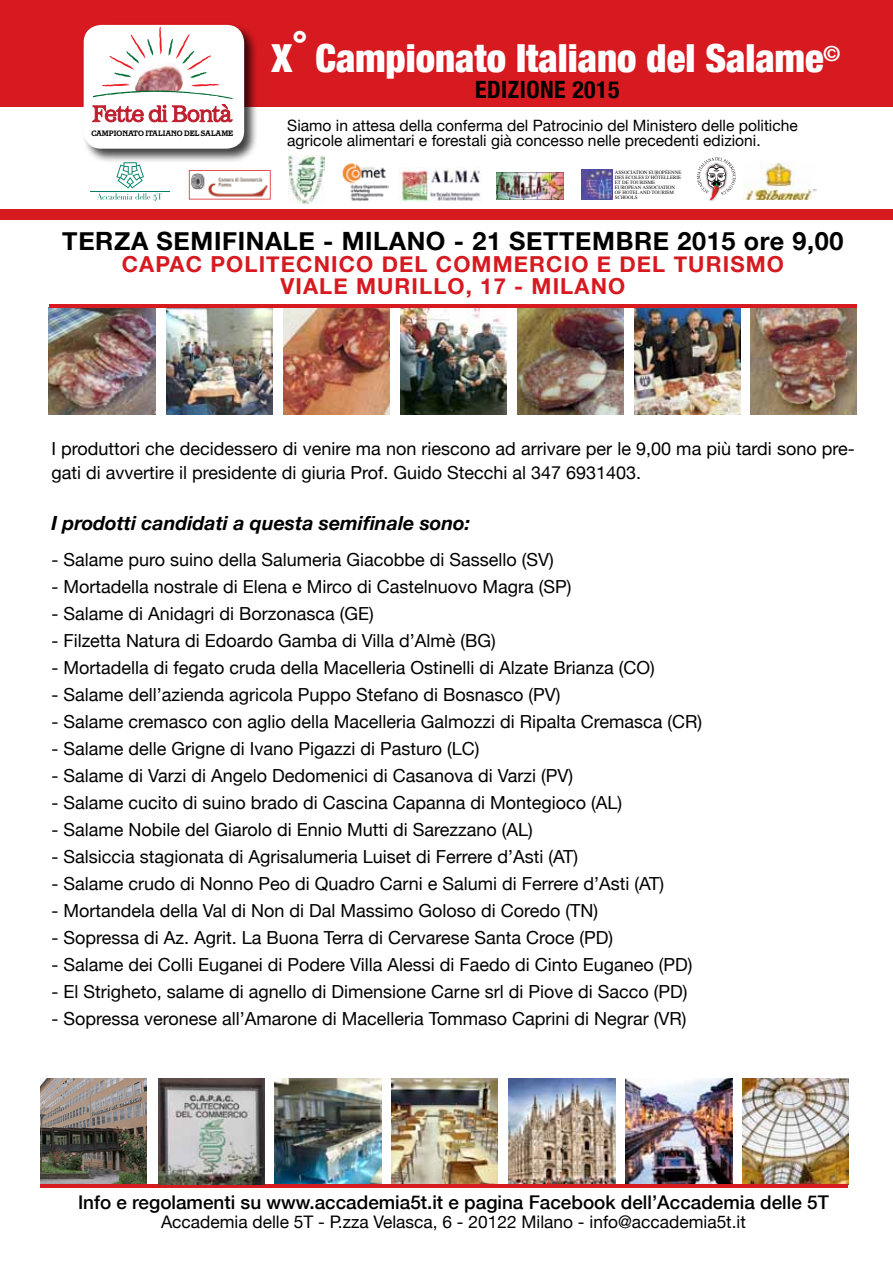
<style>
.page{position:relative;width:893px;height:1263px;background:#fff}
.page>*{position:absolute;margin:0;border:0;box-sizing:border-box;transform-origin:0 0}
.t1{font:900 condensed 38.7px "Helvetica Neue";color:#fff}
.t2{font:700 25.2px "Helvetica Neue";letter-spacing:.025em;color:#000}
.t3{font:700 condensed 23.85px "Helvetica Neue";letter-spacing:.02em;color:#000}
.t4{font:700 22.05px "Helvetica Neue";letter-spacing:.05em;color:#d71920}
.t5{font:italic 700 19.5px "Helvetica Neue";color:#000}
.t6{font:500 18.9px "Helvetica Neue";color:#000}
.t7{font:18px/24px "Helvetica Neue";color:#000}
.t8{font:17.4px "Helvetica Neue";color:#000}
.t9{font:15.6px/14.9px "Helvetica Neue";color:#000}
.t10{font:700 7.95px "Barcelona SH";color:#000}
.t11{font:4.95px/4.9px "Times";color:#000}
</style>
<div class="page">
<div style="left:0;top:0;width:9px;height:106px;background:#d71920"></div>
<div style="left:0;top:209px;width:893px;height:11px;background:#d71920"></div>
<div style="left:1px;top:0;width:892px;height:106px;background:#d71920"></div>
<div style="left:82px;top:23px;width:177px;height:140px;background:#000;opacity:.75"></div>
<div style="left:84px;top:25px;width:160px;height:124px;background:#fff;border-radius:18px"></div>
<svg style="left:92px;top:27px;width:141px;height:120px"></svg>
<img style="left:634px;top:308px;width:107px;height:106px">
<img style="left:49px;top:308px;width:106px;height:106px">
<img style="left:400px;top:308px;width:106px;height:106px">
<img style="left:283px;top:308px;width:107px;height:106px">
<img style="left:166px;top:308px;width:106px;height:106px">
<img style="left:517px;top:308px;width:107px;height:106px">
<img style="left:751px;top:308px;width:106px;height:106px">
<hr style="left:49px;top:304px;width:808px;height:3px;background:#d71920">
<img style="left:626px;top:1078px;width:106px;height:106px">
<img style="left:40px;top:1078px;width:107px;height:106px">
<img style="left:392px;top:1078px;width:106px;height:106px">
<img style="left:275px;top:1078px;width:106px;height:106px">
<img style="left:509px;top:1078px;width:106px;height:106px">
<img style="left:742px;top:1078px;width:106px;height:106px">
<hr style="left:40px;top:1184px;width:808px;height:4px;background:#d71920">
<svg style="left:97px;top:162px;width:65px;height:39px"></svg>
<hr style="left:90px;top:191px;width:80px;height:1px;background:#008066">
<img style="left:342px;top:163px;width:47px;height:37px">
<svg style="left:697px;top:157px;width:39px;height:43px"></svg>
<svg style="left:189px;top:170px;width:82px;height:29px"></svg>
<img style="left:496px;top:172px;width:67px;height:28px">
<img style="left:581px;top:170px;width:32px;height:30px">
<img style="left:743px;top:162px;width:73px;height:38px">
<img style="left:399px;top:167px;width:83px;height:34px">
<img style="left:288px;top:155px;width:37px;height:49px">
<img style="left:158px;top:1078px;width:106px;height:106px">
<h1 class="t1" style="left:271px;top:26px;width:570px">X° Campionato Italiano del Salame<sup>©</sup></h1>
<h3 class="t3" style="left:475px;top:70px;width:146px">EDIZIONE 2015</h3>
<p class="t10" style="left:91px;top:129px;width:143px">CAMPIONATO ITALIANO DEL SALAME</p>
<p class="t9" style="left:287px;top:117px;width:512px">Siamo in attesa della conferma del Patrocinio del Ministero delle politiche agricole alimentari e forestali già concesso nelle precedenti edizioni.</p>
<p class="t11" style="left:615px;top:169px;width:68px">ASSOCIATION EUROPÉENNE<br>DES ECOLES D’HÔTELLERIE<br>ET DE TOURISME<br>EUROPEAN ASSOCIATION<br>OF HOTEL AND TOURISM<br>SCHOOLS</p>
<h2 class="t2" style="left:62px;top:218px;width:783px">TERZA SEMIFINALE - MILANO - 21 SETTEMBRE 2015 ORE 9,00</h2>
<p class="t4" style="left:122px;top:244px;width:105px">CAPAC POLITECNICO</p>
<p class="t4" style="left:382px;top:244px;width:90px">DEL COMMERCIO</p>
<p class="t4" style="left:597px;top:244px;width:126px">E DEL TURISMO</p>
<p class="t4" style="left:280px;top:266px;width:129px">VIALE MURILLO</p>
<p class="t4" style="left:466px;top:266px;width:161px">, 17 - MILANO</p>
<p class="t7" style="left:51px;top:435px;width:805px">I produttori che decidessero di venire ma non riescono ad arrivare per le 9,00 ma più tardi sono pre&shy;gati di avvertire il presidente di giuria Prof. Guido Stecchi al 347 6931403.</p>
<p class="t5" style="left:51px;top:507px;width:420px">I prodotti candidati a questa semifinale sono:</p>
<p class="t7" style="left:51px;top:546px;width:504px">- Salame puro suino della Salumeria Giacobbe di Sassello (SV)</p>
<p class="t7" style="left:51px;top:573px;width:522px">- Mortadella nostrale di Elena e Mirco di Castelnuovo Magra (SP)</p>
<p class="t7" style="left:51px;top:600px;width:324px">- Salame di Anidagri di Borzonasca (GE)</p>
<p class="t7" style="left:51px;top:627px;width:446px">- Filzetta Natura di Edoardo Gamba di Villa d’Almè (BG)</p>
<p class="t7" style="left:51px;top:654px;width:605px">- Mortadella di fegato cruda della Macelleria Ostinelli di Alzate Brianza (CO)</p>
<p class="t7" style="left:51px;top:681px;width:511px">- Salame dell’azienda agricola Puppo Stefano di Bosnasco (PV)</p>
<p class="t7" style="left:51px;top:708px;width:652px">- Salame cremasco con aglio della Macelleria Galmozzi di Ripalta Cremasca (CR)</p>
<p class="t7" style="left:51px;top:735px;width:429px">- Salame delle Grigne di Ivano Pigazzi di Pasturo (LC)</p>
<p class="t7" style="left:51px;top:762px;width:523px">- Salame di Varzi di Angelo Dedomenici di Casanova di Varzi (PV)</p>
<p class="t7" style="left:51px;top:789px;width:572px">- Salame cucito di suino brado di Cascina Capanna di Montegioco (AL)</p>
<p class="t7" style="left:51px;top:816px;width:483px">- Salame Nobile del Giarolo di Ennio Mutti di Sarezzano (AL)</p>
<p class="t7" style="left:51px;top:843px;width:528px">- Salsiccia stagionata di Agrisalumeria Luiset di Ferrere d’Asti (AT)</p>
<p class="t7" style="left:51px;top:870px;width:614px">- Salame crudo di Nonno Peo di Quadro Carni e Salumi di Ferrere d’Asti (AT)</p>
<p class="t7" style="left:51px;top:897px;width:548px">- Mortandela della Val di Non di Dal Massimo Goloso di Coredo (TN)</p>
<p class="t7" style="left:51px;top:924px;width:563px">- Sopressa di Az. Agrit. La Buona Terra di Cervarese Santa Croce (PD)</p>
<p class="t7" style="left:51px;top:951px;width:643px">- Salame dei Colli Euganei di Podere Villa Alessi di Faedo di Cinto Euganeo (PD)</p>
<p class="t7" style="left:51px;top:978px;width:638px">- El Strigheto, salame di agnello di Dimensione Carne srl di Piove di Sacco (PD)</p>
<p class="t7" style="left:51px;top:1005px;width:637px">- Sopressa veronese all’Amarone di Macelleria Tommaso Caprini di Negrar (VR)</p>
<p class="t6" style="left:78px;top:1187px;width:752px">Info e regolamenti su www.accademia5t.it e pagina Facebook dell’Accademia delle 5T</p>
<p class="t8" style="left:161px;top:1207px;width:586px">Accademia delle 5T - P.zza Velasca, 6 - 20122 Milano - info@accademia5t.it</p>
</div>
